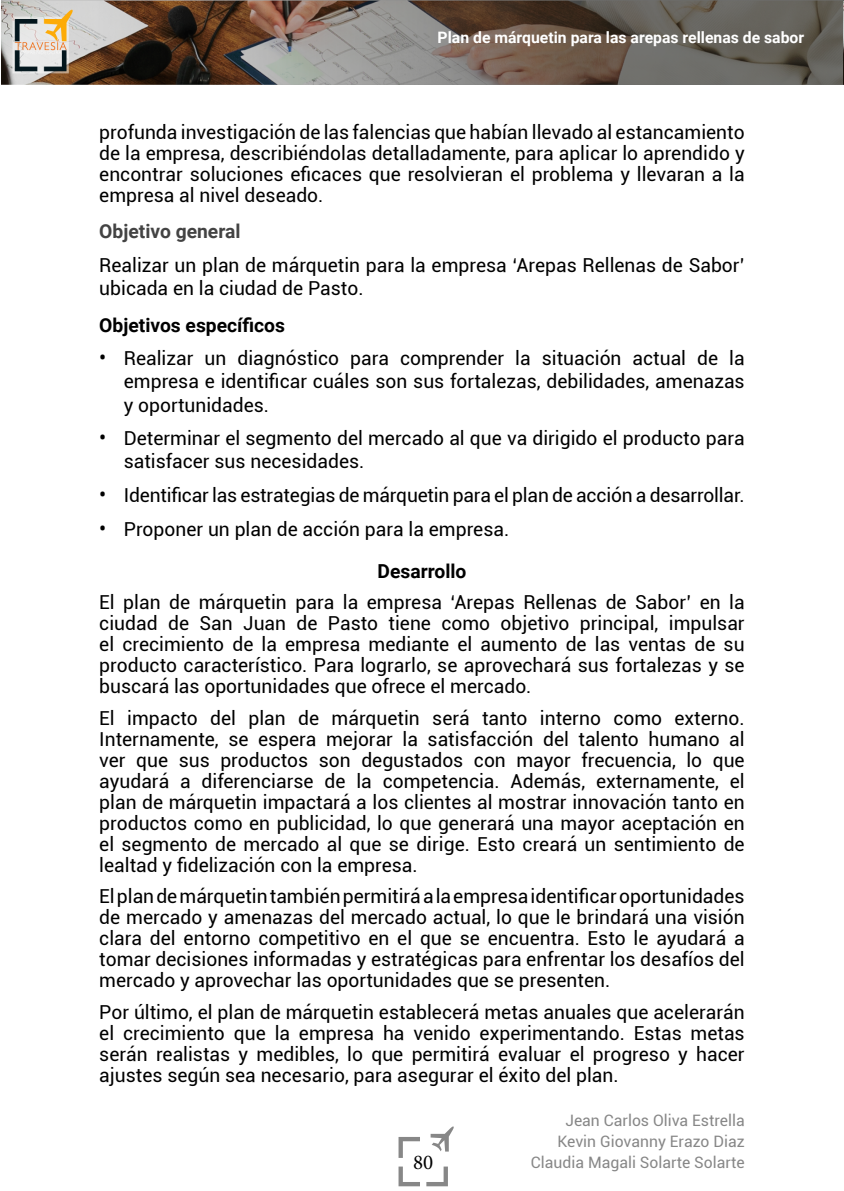
<style>
.page{position:relative;width:844px;height:1191px;background:#fff}
.page>*{position:absolute;margin:0;border:0;box-sizing:border-box;transform-origin:0 0}
.t1{font:21px "Minion Pro";color:#000}
.t2{font:19.25px/21px "Roboto";color:#000;text-align:justify}
.t3{font:700 19.25px "Roboto";color:#000}
.t4{font:700 19.25px "Roboto";color:#434343}
.t5{font:15.75px/21px "Roboto";color:#878787;text-align:right}
.t6{font:700 15.75px "Roboto";color:#fff}
.s1{font-size:21px}
.s2{font-weight:700}
</style>
<div class="page">
<svg style="left:398px;top:1137px;width:22px;height:20px"></svg>
<svg style="left:398px;top:1166px;width:22px;height:20px"></svg>
<svg style="left:426px;top:1166px;width:22px;height:20px"></svg>
<svg style="left:430px;top:1126px;width:24px;height:25px"></svg>
<img style="left:1px;top:0;width:842px;height:84px">
<p class="t6" style="left:437px;top:26px;width:368px">Plan de márquetin para las arepas rellenas de sabor</p>
<p class="t2" style="left:99px;top:120px;width:646px">profunda investigación de las falencias que habían llevado al estancamiento de la empresa, describiéndolas detalladamente, para aplicar lo aprendido y encontrar soluciones eficaces que resolvieran el problema y llevaran a la empresa al nivel deseado.</p>
<p class="t4" style="left:99px;top:218px;width:143px">Objetivo general</p>
<p class="t2" style="left:99px;top:253px;width:646px;line-height:23.1px">Realizar un plan de márquetin para la empresa ‘Arepas Rellenas de Sabor’ ubicada en la ciudad de Pasto.</p>
<p class="t3" style="left:99px;top:311px;width:187px">Objetivos específicos</p>
<p class="t2" style="left:124px;top:346px;width:622px;line-height:23.1px;text-indent:-24px"><span class="s1">•</span> Realizar un diagnóstico para comprender la situación actual de la empresa e identificar cuáles son sus fortalezas, debilidades, amenazas y oportunidades.</p>
<p class="t2" style="left:124px;top:426px;width:622px;line-height:23.1px;text-indent:-24px"><span class="s1">•</span> Determinar el segmento del mercado al que va dirigido el producto para satisfacer sus necesidades.</p>
<p class="t2" style="left:99px;top:484px;width:646px"><span class="s1">•</span> Identificar las estrategias de márquetin para el plan de acción a desarrollar.</p>
<p class="t2" style="left:377px;top:507px;width:133px;line-height:42px;text-indent:-278px"><span class="s1">•</span> Proponer un plan de acción para la empresa.<br><span class="s2">Desarrollo</span></p>
<p class="t2" style="left:99px;top:591px;width:646px">El plan de márquetin para la empresa ‘Arepas Rellenas de Sabor’ en la ciudad de San Juan de Pasto tiene como objetivo principal, impulsar el crecimiento de la empresa mediante el aumento de las ventas de su producto característico. Para lograrlo, se aprovechará sus fortalezas y se buscará las oportunidades que ofrece el mercado.</p>
<p class="t2" style="left:99px;top:706px;width:646px">El impacto del plan de márquetin será tanto interno como externo.<br>Internamente, se espera mejorar la satisfacción del talento humano al ver que sus productos son degustados con mayor frecuencia, lo que ayudará a diferenciarse de la competencia. Además, externamente, el plan de márquetin impactará a los clientes al mostrar innovación tanto en productos como en publicidad, lo que generará una mayor aceptación en el segmento de mercado al que se dirige. Esto creará un sentimiento de lealtad y fidelización con la empresa.</p>
<p class="t2" style="left:99px;top:885px;width:646px">El plan de márquetin también permitirá a la empresa identificar oportunidades de mercado y amenazas del mercado actual, lo que le brindará una visión clara del entorno competitivo en el que se encuentra. Esto le ayudará a tomar decisiones informadas y estratégicas para enfrentar los desafíos del mercado y aprovechar las oportunidades que se presenten.</p>
<p class="t2" style="left:99px;top:1000px;width:646px">Por último, el plan de márquetin establecerá metas anuales que acelerarán el crecimiento que la empresa ha venido experimentando. Estas metas serán realistas y medibles, lo que permitirá evaluar el progreso y hacer ajustes según sea necesario, para asegurar el éxito del plan.</p>
<p class="t1" style="left:413px;top:1148px;width:22px">80</p>
<p class="t5" style="left:531px;top:1109px;width:215px">Jean Carlos Oliva Estrella<br>Kevin Giovanny Erazo Diaz<br>Claudia Magali Solarte Solarte</p>
</div>
